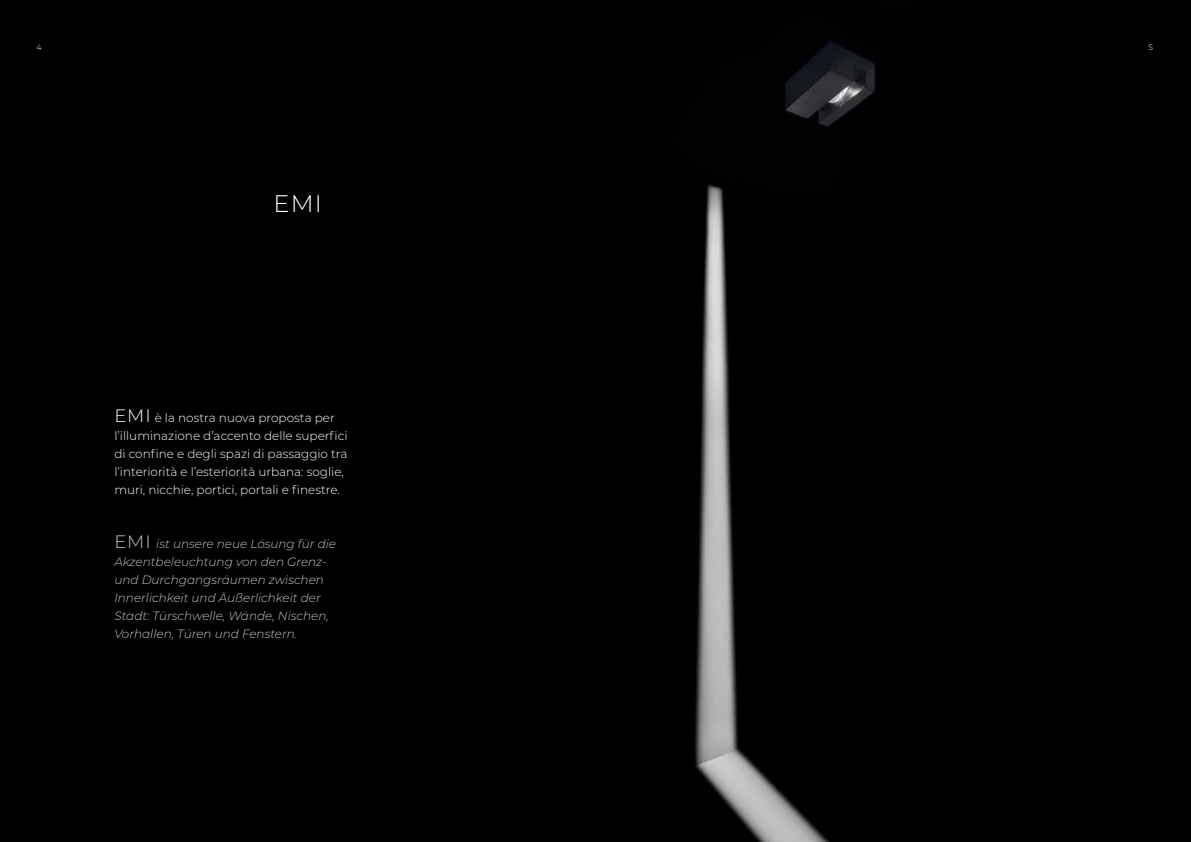
<style>
.page{position:relative;width:1191px;height:842px;background:#fff}
.page>*{position:absolute;margin:0;border:0;box-sizing:border-box;transform-origin:0 0}
.t1{font:300 24px "Montserrat";color:#fff}
.t2{font:300 12px/18px "Montserrat";color:#fff}
.t3{font:italic 300 12px/18px "Montserrat";color:#c5c6c6}
.t4{font:300 8px "Montserrat";color:#fff}
.s1{font-size:18px}
.s2{font-style:normal;font-size:18px}
</style>
<div class="page">
<div style="left:0;top:0;width:1191px;height:557px;background:#000"></div>
<div style="left:0;top:485px;width:600px;height:357px;background:#000"></div>
<img style="left:600px;top:40px;width:591px;height:802px">
<p class="t4" style="left:37px;top:42px;width:7px">4</p>
<p class="t4" style="left:1148px;top:42px;width:6px">5</p>
<h1 class="t1" style="left:273px;top:188px;width:50px">EMI</h1>
<p class="t2" style="left:114px;top:408px;width:235px"><span class="s1">EMI</span> è la nostra nuova proposta per l’illuminazione d’accento delle superfici di confine e degli spazi di passaggio tra l’interiorità e l’esteriorità urbana: soglie, muri, nicchie, portici, portali e finestre.</p>
<p class="t3" style="left:114px;top:534px;width:223px"><span class="s2">EMI</span> ist unsere neue Lösung für die Akzentbeleuchtung von den Grenz&shy;und Durchgangsräumen zwischen Innerlichkeit und Äußerlichkeit der Stadt: Türschwelle, Wände, Nischen, Vorhallen, Türen und Fenstern.</p>
</div>
